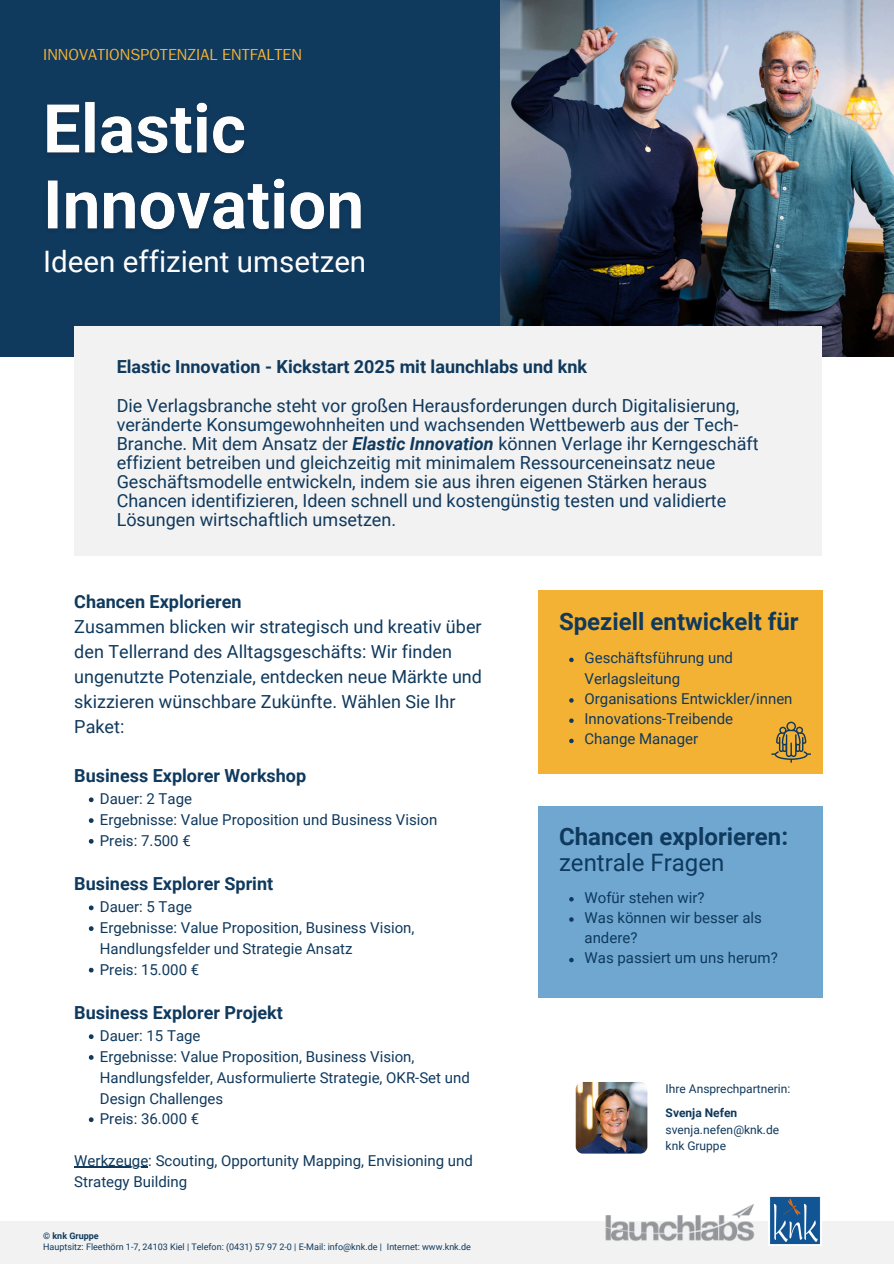
<style>
.page{position:relative;width:894px;height:1264px;background:#fff}
.page>*{position:absolute;margin:0;border:0;box-sizing:border-box;transform-origin:0 0}
.t1{font:29.55px "Roboto";color:#fdfdfe}
.t2{font:700 24px/25.8px "Roboto";color:#0f395d}
.t3{font:18px/19.2px "Roboto";color:#0f395d}
.t4{font:700 18px "Roboto";color:#0f395d}
.t5{font:16.05px "Franklin Gothic LT Com";color:#f4b235}
.t6{font:15px/20.7px "Roboto";color:#0f395d}
.t7{font:12px "Roboto";color:#0f395d}
.t8{font:700 12px "Roboto";color:#0f395d}
.t9{font:9px "Roboto";color:#0f395d}
.t10{font:700 9px "Roboto";color:#0f395d}
.s1{font-weight:700;font-style:italic}
.s2{font-weight:700}
.s3{font-weight:400}
</style>
<div class="page">
<div style="left:0;top:1220px;width:893px;height:43px;background:#f2f2f2"></div>
<div style="left:0;top:0;width:892px;height:357px;background:#0f395d"></div>
<img style="left:500px;top:0;width:393px;height:356px">
<div style="left:74px;top:326px;width:747px;height:229px;background:#f2f2f2"></div>
<img style="left:768px;top:1196px;width:53px;height:49px">
<img style="left:600px;top:1204px;width:159px;height:37px">
<div style="left:538px;top:805px;width:284px;height:192px;background:#6fa7d1"></div>
<img style="left:575px;top:1081px;width:72px;height:72px;border-radius:7px">
<div style="left:538px;top:591px;width:284px;height:183px;background:#f4b235"></div>
<svg style="left:569px;top:657px;width:4px;height:5px"></svg>
<svg style="left:569px;top:698px;width:4px;height:4px"></svg>
<svg style="left:569px;top:718px;width:4px;height:5px"></svg>
<svg style="left:569px;top:738px;width:4px;height:5px"></svg>
<svg style="left:771px;top:721px;width:39px;height:41px"></svg>
<img style="left:47px;top:101px;width:314px;height:129px">
<svg style="left:569px;top:897px;width:4px;height:4px"></svg>
<svg style="left:569px;top:917px;width:4px;height:4px"></svg>
<svg style="left:569px;top:957px;width:4px;height:5px"></svg>
<svg style="left:89px;top:797px;width:5px;height:5px"></svg>
<svg style="left:89px;top:818px;width:5px;height:5px"></svg>
<svg style="left:89px;top:839px;width:5px;height:4px"></svg>
<svg style="left:89px;top:905px;width:5px;height:5px"></svg>
<svg style="left:89px;top:926px;width:5px;height:5px"></svg>
<svg style="left:89px;top:967px;width:5px;height:5px"></svg>
<svg style="left:89px;top:1034px;width:5px;height:5px"></svg>
<svg style="left:89px;top:1055px;width:5px;height:4px"></svg>
<svg style="left:89px;top:1117px;width:5px;height:5px"></svg>
<hr style="left:74px;top:1166px;width:74px;height:1px;background:#0f395d">
<h6 class="t5" style="left:43px;top:45px;width:260px">INNOVATIONSPOTENZIAL ENTFALTEN</h6>
<p class="t1" style="left:43px;top:244px;width:324px">Ideen effizient umsetzen</p>
<h6 class="t4" style="left:117px;top:356px;width:471px">Elastic Innovation - Kickstart 2025 mit launchlabs und knk</h6>
<h5 class="t3" style="left:117px;top:396px;width:643px">Die Verlagsbranche steht vor großen Herausforderungen durch Digitalisierung, veränderte Konsumgewohnheiten und wachsenden Wettbewerb aus der Tech-Branche. Mit dem Ansatz der <span class="s1">Elastic Innovation</span> können Verlage ihr Kerngeschäft effizient betreiben und gleichzeitig mit minimalem Ressourceneinsatz neue Geschäftsmodelle entwickeln, indem sie aus ihren eigenen Stärken heraus Chancen identifizieren, Ideen schnell und kostengünstig testen und validierte Lösungen wirtschaftlich umsetzen.</h5>
<p class="t3" style="left:74px;top:589px;width:409px;line-height:25px"><span class="s2">Chancen Explorieren<br></span>Zusammen blicken wir strategisch und kreativ über den Tellerrand des Alltagsgeschäfts: Wir finden ungenutzte Potenziale, entdecken neue Märkte und skizzieren wünschbare Zukünfte. Wählen Sie Ihr Paket:</p>
<h5 class="t4" style="left:74px;top:765px;width:233px">Business Explorer Workshop</h5>
<p class="t6" style="left:100px;top:789px;width:94px">Dauer: 2 Tage</p>
<p class="t6" style="left:100px;top:809px;width:339px">Ergebnisse: Value Proposition und Business Vision</p>
<p class="t6" style="left:100px;top:830px;width:92px">Preis: 7.500 €</p>
<p class="t4" style="left:74px;top:873px;width:200px">Business Explorer Sprint</p>
<h3 class="t6" style="left:100px;top:897px;width:94px">Dauer: 5 Tage</h3>
<p class="t6" style="left:100px;top:917px;width:316px">Ergebnisse: Value Proposition, Business Vision,<br>Handlungsfelder und Strategie Ansatz</p>
<p class="t6" style="left:100px;top:959px;width:101px">Preis: 15.000 €</p>
<p class="t4" style="left:74px;top:1002px;width:210px">Business Explorer Projekt</p>
<p class="t6" style="left:100px;top:1025px;width:102px">Dauer: 15 Tage</p>
<p class="t6" style="left:100px;top:1046px;width:371px">Ergebnisse: Value Proposition, Business Vision,<br>Handlungsfelder, Ausformulierte Strategie, OKR-Set und<br>Design Challenges</p>
<h4 class="t6" style="left:100px;top:1108px;width:101px">Preis: 36.000 €</h4>
<p class="t6" style="left:74px;top:1150px;width:400px">Werkzeuge: Scouting, Opportunity Mapping, Envisioning und<br>Strategy Building</p>
<p class="t10" style="left:43px;top:1230px;width:57px">© knk Gruppe</p>
<p class="t9" style="left:43px;top:1241px;width:429px">Hauptsitz: Fleethörn 1-7, 24103 Kiel | Telefon: (0431) 57 97 2-0 | E-Mail: info@knk.de | Internet: www.knk.de</p>
<p class="t2" style="left:559px;top:608px;width:241px">Speziell entwickelt für</p>
<h2 class="t6" style="left:584px;top:648px;width:150px;line-height:20.2px">Geschäftsführung und<br>Verlagsleitung</h2>
<p class="t6" style="left:584px;top:688px;width:209px">Organisations Entwickler/innen</p>
<p class="t6" style="left:584px;top:708px;width:150px">Innovations-Treibende</p>
<h5 class="t6" style="left:584px;top:728px;width:115px">Change Manager</h5>
<p class="t2" style="left:559px;top:823px;width:230px">Chancen explorieren: <span class="s3">zentrale Fragen</span></p>
<p class="t6" style="left:584px;top:887px;width:121px">Wofür stehen wir?</p>
<p class="t6" style="left:584px;top:907px;width:179px;line-height:20.2px">Was können wir besser als andere?</p>
<p class="t6" style="left:584px;top:947px;width:195px">Was passiert um uns herum?</p>
<p class="t7" style="left:665px;top:1081px;width:126px">Ihre Ansprechpartnerin:</p>
<p class="t8" style="left:665px;top:1106px;width:73px">Svenja Nefen</p>
<p class="t7" style="left:665px;top:1122px;width:115px">svenja.nefen@knk.de</p>
<p class="t7" style="left:665px;top:1139px;width:62px">knk Gruppe</p>
</div>
